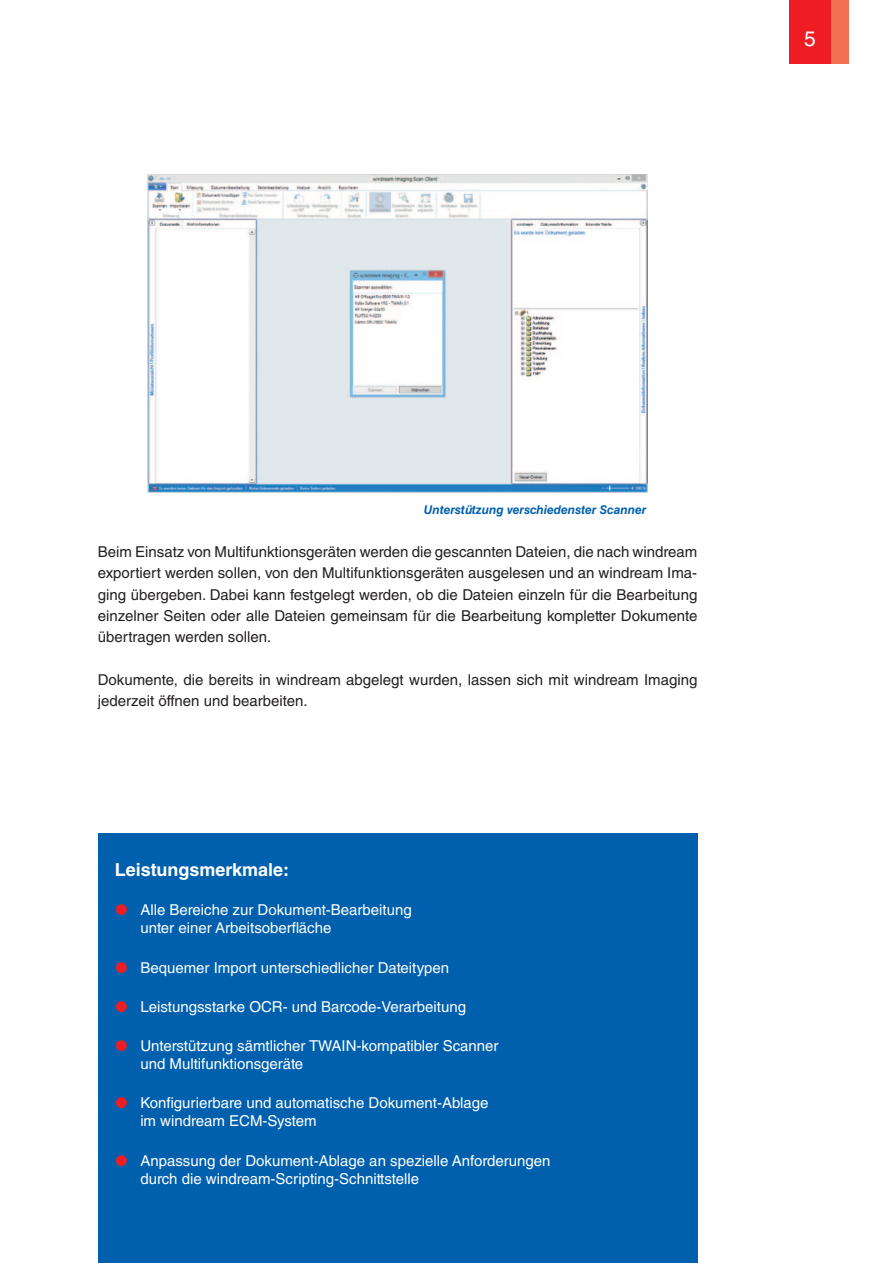
<style>
.page{position:relative;width:893px;height:1263px;background:#fff}
.page>*{position:absolute;margin:0;border:0;box-sizing:border-box;transform-origin:0 0}
.t1{font:21px "Helvetica LT Std";color:#fff}
.t2{font:700 18px "Helvetica LT Std";color:#fff}
.t3{font:15px/21.3px "Helvetica LT Std";color:#231f20;text-align:justify}
.t4{font:15px/18px "Helvetica LT Std";color:#fff}
.t5{font:italic 700 12px "Helvetica LT Std";color:#0160ae}
</style>
<div class="page">
<div style="left:789px;top:0;width:42px;height:64px;background:#ee1d23"></div>
<div style="left:831px;top:0;width:17px;height:64px;background:#f36f51"></div>
<img style="left:148px;top:174px;width:499px;height:319px">
<div style="left:98px;top:833px;width:599px;height:430px;background:#0160ae"></div>
<h1 class="t1" style="left:804px;top:26px;width:13px">5</h1>
<p class="t5" style="left:424px;top:503px;width:224px">Unterstützung verschiedenster Scanner</p>
<p class="t3" style="left:98px;top:541px;width:601px">Beim Einsatz von Multifunktionsgeräten werden die gescannten Dateien, die nach windream exportiert werden sollen, von den Multifunktionsgeräten ausgelesen und an windream Ima&shy;ging übergeben. Dabei kann festgelegt werden, ob die Dateien einzeln für die Bearbeitung einzelner Seiten oder alle Dateien gemeinsam für die Bearbeitung kompletter Dokumente übertragen werden sollen.</p>
<p class="t3" style="left:98px;top:669px;width:601px">Dokumente, die bereits in windream abgelegt wurden, lassen sich mit windream Imaging jederzeit öffnen und bearbeiten.</p>
<p class="t2" style="left:115px;top:859px;width:176px">Leistungsmerkmale:</p>
<p class="t4" style="left:140px;top:901px;width:273px">Alle Bereiche zur Dokument-Bearbeitung unter einer Arbeitsoberfläche</p>
<p class="t4" style="left:140px;top:958px;width:310px">Bequemer Import unterschiedlicher Dateitypen</p>
<p class="t4" style="left:140px;top:997px;width:327px">Leistungsstarke OCR- und Barcode-Verarbeitung</p>
<p class="t4" style="left:140px;top:1037px;width:360px">Unterstützung sämtlicher TWAIN-kompatibler Scanner und Multifunktionsgeräte</p>
<p class="t4" style="left:140px;top:1094px;width:350px">Konfigurierbare und automatische Dokument-Ablage im windream ECM-System</p>
<p class="t4" style="left:140px;top:1151px;width:412px">Anpassung der Dokument-Ablage an spezielle Anforderungen durch die windream-Scripting-Schnittstelle</p>
</div>
